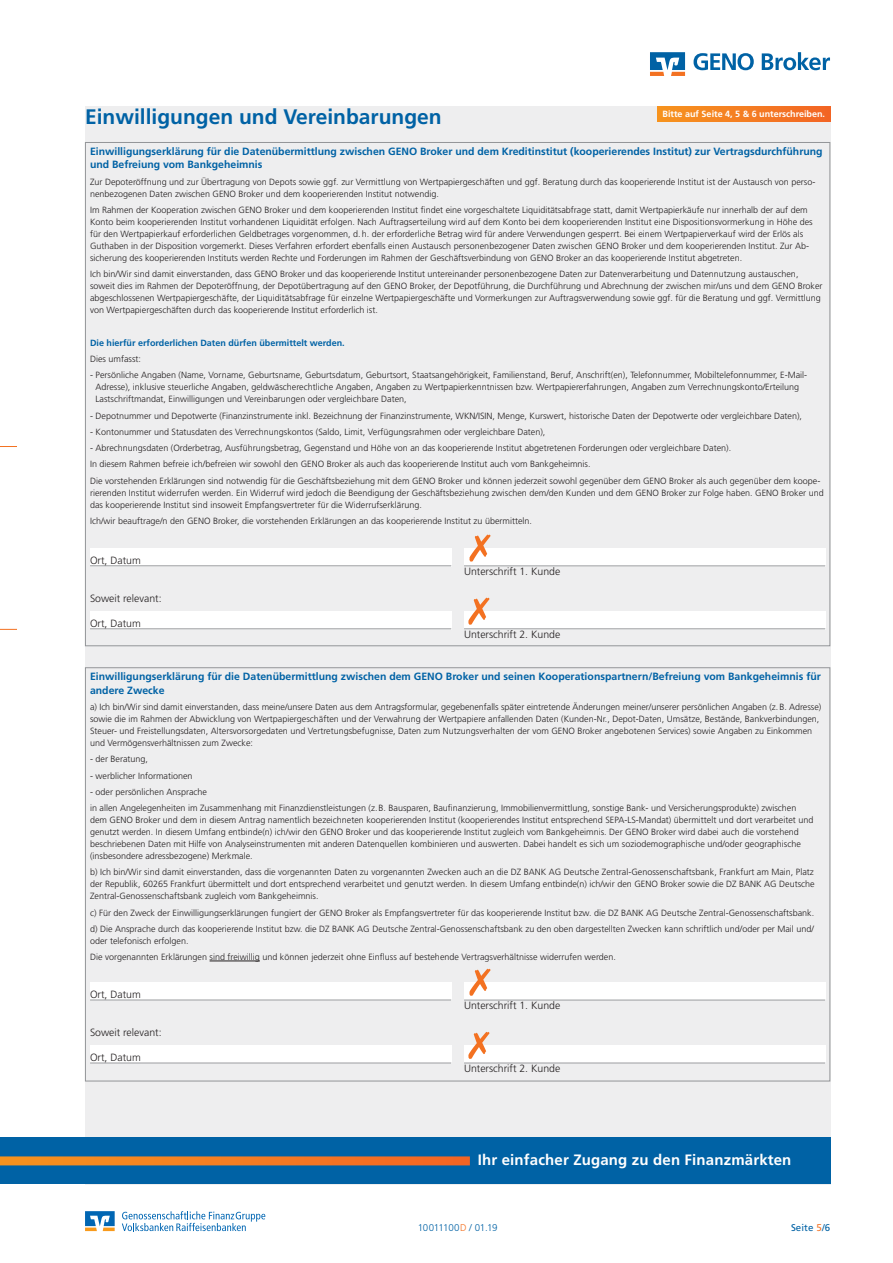
<style>
.page{position:relative;width:893px;height:1263px;background:#fff}
.page>*{position:absolute;margin:0;border:0;box-sizing:border-box;transform-origin:0 0}
.t1{font:700 21px "Frutiger LT Std";color:#0062a5}
.t2{font:700 15px "Frutiger LT Std";letter-spacing:.01em;color:#fff}
.t3{font:700 10.5px/13.5px "Frutiger LT Std";color:#0062a5}
.t4{font:300 10.5px "Frutiger LT Std";color:#231f20}
.t5{font:300 9.75px "Frutiger LT Std";letter-spacing:-.02em;color:#0062a5}
.t6{font:9.75px "Frutiger LT Std";letter-spacing:.01em;color:#0062a5}
.t7{font:300 9px/12px "Frutiger LT Std";color:#231f20}
.t8{font:700 9px "Frutiger LT Std";color:#0062a5}
.t9{font:700 9px "Frutiger LT Std";color:#fff}
.s1{color:#f37121}
</style>
<div class="page">
<div style="left:85px;top:106px;width:745px;height:1078px;background:#eeeeef"></div>
<svg style="left:693px;top:53px;width:61px;height:17px"></svg>
<svg style="left:762px;top:52px;width:68px;height:18px"></svg>
<svg style="left:650px;top:52px;width:35px;height:24px"></svg>
<svg style="left:122px;top:1211px;width:143px;height:20px"></svg>
<svg style="left:85px;top:1211px;width:30px;height:20px"></svg>
<svg style="left:0;top:446px;width:17px;height:1px"></svg>
<svg style="left:0;top:629px;width:17px;height:1px"></svg>
<div style="left:0;top:1137px;width:830px;height:47px;background:#0062a5"></div>
<svg style="left:0;top:1156px;width:470px;height:9px;background:#e87a28"></svg>
<div style="left:90px;top:548px;width:361px;height:18px;background:#fff"></div>
<hr style="left:90px;top:565px;width:361px;height:1px;background:#939598">
<div style="left:90px;top:611px;width:361px;height:18px;background:#fff"></div>
<hr style="left:90px;top:628px;width:361px;height:1px;background:#939598">
<div style="left:464px;top:548px;width:361px;height:18px;background:#fff"></div>
<hr style="left:464px;top:565px;width:361px;height:1px;background:#939598">
<div style="left:464px;top:611px;width:361px;height:18px;background:#fff"></div>
<hr style="left:464px;top:628px;width:361px;height:1px;background:#939598">
<svg style="left:469px;top:534px;width:22px;height:28px"></svg>
<svg style="left:468px;top:598px;width:22px;height:27px"></svg>
<hr style="left:210px;top:961px;width:50px;height:1px;background:#231f20">
<div style="left:90px;top:982px;width:361px;height:18px;background:#fff"></div>
<hr style="left:90px;top:1000px;width:361px;height:1px;background:#939598">
<div style="left:90px;top:1045px;width:361px;height:18px;background:#fff"></div>
<hr style="left:90px;top:1063px;width:361px;height:1px;background:#939598">
<div style="left:464px;top:982px;width:361px;height:18px;background:#fff"></div>
<hr style="left:464px;top:1000px;width:361px;height:1px;background:#939598">
<div style="left:464px;top:1045px;width:361px;height:18px;background:#fff"></div>
<hr style="left:464px;top:1063px;width:361px;height:1px;background:#939598">
<svg style="left:469px;top:969px;width:22px;height:27px"></svg>
<svg style="left:468px;top:1032px;width:22px;height:27px"></svg>
<svg style="left:657px;top:106px;width:173px;height:15px;background:#f47c21"></svg>
<h1 class="t1" style="left:85px;top:104px;width:358px">Einwilligungen und Vereinbarungen</h1>
<p class="t9" style="left:663px;top:109px;width:164px">Bitte auf Seite 4, 5 &amp; 6 unterschreiben.</p>
<p class="t3" style="left:90px;top:145px;width:734px">Einwilligungserklärung für die Datenübermittlung zwischen GENO Broker und dem Kreditinstitut (kooperierendes Institut) zur Vertragsdurchführung und Befreiung vom Bankgeheimnis</p>
<p class="t7" style="left:90px;top:176px;width:727px">Zur Depoteröffnung und zur Übertragung von Depots sowie ggf. zur Vermittlung von Wertpapiergeschäften und ggf. Beratung durch das kooperierende Institut ist der Austausch von perso&shy;nenbezogenen Daten zwischen GENO Broker und dem kooperierenden Institut notwendig.</p>
<p class="t7" style="left:90px;top:204px;width:724px">Im Rahmen der Kooperation zwischen GENO Broker und dem kooperierenden Institut findet eine vorgeschaltete Liquiditätsabfrage statt, damit Wertpapierkäufe nur innerhalb der auf dem Konto beim kooperierenden Institut vorhandenen Liquidität erfolgen. Nach Auftragserteilung wird auf dem Konto bei dem kooperierenden Institut eine Dispositionsvormerkung in Höhe des für den Wertpapierkauf erforderlichen Geldbetrages vorgenommen, d.h. der erforderliche Betrag wird für andere Verwendungen gesperrt. Bei einem Wertpapierverkauf wird der Erlös als Guthaben in der Disposition vorgemerkt. Dieses Verfahren erfordert ebenfalls einen Austausch personenbezogener Daten zwischen GENO Broker und dem kooperierenden Institut. Zur Ab&shy;sicherung des kooperierenden Instituts werden Rechte und Forderungen im Rahmen der Geschäftsverbindung von GENO Broker an das kooperierende Institut abgetreten.</p>
<p class="t7" style="left:90px;top:268px;width:734px">Ich bin/Wir sind damit einverstanden, dass GENO Broker und das kooperierende Institut untereinander personenbezogene Daten zur Datenverarbeitung und Datennutzung austauschen, soweit dies im Rahmen der Depoteröffnung, der Depotübertragung auf den GENO Broker, der Depotführung, die Durchführung und Abrechnung der zwischen mir/uns und dem GENO Broker abgeschlossenen Wertpapiergeschäfte, der Liquiditätsabfrage für einzelne Wertpapiergeschäfte und Vormerkungen zur Auftragsverwendung sowie ggf. für die Beratung und ggf. Vermittlung von Wertpapiergeschäften durch das kooperierende Institut erforderlich ist.</p>
<p class="t8" style="left:90px;top:337px;width:256px">Die hierfür erforderlichen Daten dürfen übermittelt werden.</p>
<p class="t7" style="left:90px;top:353px;width:53px">Dies umfasst:</p>
<p class="t7" style="left:96px;top:369px;width:712px;text-indent:-5px">- Persönliche Angaben (Name, Vorname, Geburtsname, Geburtsdatum, Geburtsort, Staatsangehörigkeit, Familienstand, Beruf, Anschrift(en), Telefonnummer, Mobiltelefonnummer, E-Mail-<br>Adresse), inklusive steuerliche Angaben, geldwäscherechtliche Angaben, Angaben zu Wertpapierkenntnissen bzw. Wertpapiererfahrungen, Angaben zum Verrechnungskonto/Erteilung<br>Lastschriftmandat, Einwilligungen und Vereinbarungen oder vergleichbare Daten,</p>
<p class="t7" style="left:90px;top:409px;width:713px">- Depotnummer und Depotwerte (Finanzinstrumente inkl. Bezeichnung der Finanzinstrumente, WKN/ISIN, Menge, Kurswert, historische Daten der Depotwerte oder vergleichbare Daten),</p>
<p class="t7" style="left:90px;top:426px;width:457px">- Kontonummer und Statusdaten des Verrechnungskontos (Saldo, Limit, Verfügungsrahmen oder vergleichbare Daten),</p>
<p class="t7" style="left:90px;top:440px;width:732px;line-height:16.2px">- Abrechnungsdaten (Orderbetrag, Ausführungsbetrag, Gegenstand und Höhe von an das kooperierende Institut abgetretenen Forderungen oder vergleichbare Daten).<br>In diesem Rahmen befreie ich/befreien wir sowohl den GENO Broker als auch das kooperierende Institut auch vom Bankgeheimnis.<br>Die vorstehenden Erklärungen sind notwendig für die Geschäftsbeziehung mit dem GENO Broker und können jederzeit sowohl gegenüber dem GENO Broker als auch gegenüber dem koope-</p>
<p class="t7" style="left:90px;top:487px;width:735px">rierenden Institut widerrufen werden. Ein Widerruf wird jedoch die Beendigung der Geschäftsbeziehung zwischen dem/den Kunden und dem GENO Broker zur Folge haben. GENO Broker und das kooperierende Institut sind insoweit Empfangsvertreter für die Widerrufserklärung.</p>
<p class="t7" style="left:90px;top:515px;width:443px">Ich/wir beauftrage/n den GENO Broker, die vorstehenden Erklärungen an das kooperierende Institut zu übermitteln.</p>
<p class="t4" style="left:90px;top:554px;width:52px">Ort, Datum</p>
<p class="t4" style="left:90px;top:593px;width:73px">Soweit relevant:</p>
<p class="t4" style="left:90px;top:617px;width:52px">Ort, Datum</p>
<p class="t4" style="left:464px;top:566px;width:98px">Unterschrift 1. Kunde</p>
<p class="t4" style="left:464px;top:629px;width:98px">Unterschrift 2. Kunde</p>
<p class="t3" style="left:90px;top:670px;width:732px">Einwilligungserklärung für die Datenübermittlung zwischen dem GENO Broker und seinen Kooperationspartnern/Befreiung vom Bankgeheimnis für andere Zwecke</p>
<p class="t7" style="left:90px;top:701px;width:733px">a) Ich bin/Wir sind damit einverstanden, dass meine/unsere Daten aus dem Antragsformular, gegebenenfalls später eintretende Änderungen meiner/unserer persönlichen Angaben (z.B. Adresse) sowie die im Rahmen der Abwicklung von Wertpapiergeschäften und der Verwahrung der Wertpapiere anfallenden Daten (Kunden-Nr., Depot-Daten, Umsätze, Bestände, Bankverbindungen, Steuer- und Freistellungsdaten, Altersvorsorgedaten und Vertretungsbefugnisse, Daten zum Nutzungsverhalten der vom GENO Broker angebotenen Services) sowie Angaben zu Einkommen und Vermögensverhältnissen zum Zwecke:</p>
<p class="t7" style="left:90px;top:753px;width:60px">- der Beratung,</p>
<p class="t7" style="left:90px;top:769px;width:104px">- werblicher Informationen</p>
<p class="t7" style="left:90px;top:784px;width:708px;line-height:16.2px">- oder persönlichen Ansprache<br>in allen Angelegenheiten im Zusammenhang mit Finanzdienstleistungen (z.B. Bausparen, Baufinanzierung, Immobilienvermittlung, sonstige Bank- und Versicherungsprodukte) zwischen</p>
<p class="t7" style="left:90px;top:814px;width:725px">dem GENO Broker und dem in diesem Antrag namentlich bezeichneten kooperierenden Institut (kooperierendes Institut entsprechend SEPA-LS-Mandat) übermittelt und dort verarbeitet und genutzt werden. In diesem Umfang entbinde(n) ich/wir den GENO Broker und das kooperierende Institut zugleich vom Bankgeheimnis. Der GENO Broker wird dabei auch die vorstehend beschriebenen Daten mit Hilfe von Analyseinstrumenten mit anderen Datenquellen kombinieren und auswerten. Dabei handelt es sich um soziodemographische und/oder geographische (insbesondere adressbezogene) Merkmale.</p>
<p class="t7" style="left:90px;top:866px;width:726px;text-align:justify">b) Ich bin/Wir sind damit einverstanden, dass die vorgenannten Daten zu vorgenannten Zwecken auch an die DZ BANK AG Deutsche Zentral-Genossenschaftsbank, Frankfurt am Main, Platz der Republik, 60265 Frankfurt übermittelt und dort entsprechend verarbeitet und genutzt werden. In diesem Umfang entbinde(n) ich/wir den GENO Broker sowie die DZ BANK AG Deutsche Zentral-Genossenschaftsbank zugleich vom Bankgeheimnis.</p>
<p class="t7" style="left:90px;top:904px;width:726px;line-height:16.2px">c) Für den Zweck der Einwilligungserklärungen fungiert der GENO Broker als Empfangsvertreter für das kooperierende Institut bzw. die DZ BANK AG Deutsche Zentral-Genossenschaftsbank. d) Die Ansprache durch das kooperierende Institut bzw. die DZ BANK AG Deutsche Zentral-Genossenschaftsbank zu den oben dargestellten Zwecken kann schriftlich und/oder per Mail und/</p>
<p class="t7" style="left:90px;top:933px;width:527px;line-height:16.2px">oder telefonisch erfolgen.<br>Die vorgenannten Erklärungen sind freiwillig und können jederzeit ohne Einfluss auf bestehende Vertragsverhältnisse widerrufen werden.</p>
<p class="t4" style="left:90px;top:989px;width:52px">Ort, Datum</p>
<p class="t4" style="left:90px;top:1027px;width:73px">Soweit relevant:</p>
<p class="t4" style="left:90px;top:1052px;width:52px">Ort, Datum</p>
<p class="t4" style="left:464px;top:1000px;width:98px">Unterschrift 1. Kunde</p>
<p class="t4" style="left:464px;top:1063px;width:98px">Unterschrift 2. Kunde</p>
<h2 class="t2" style="left:478px;top:1151px;width:315px">Ihr einfacher Zugang zu den Finanzmärkten</h2>
<p class="t5" style="left:418px;top:1222px;width:81px">10011100<span class="s1">D</span> / 01.19</p>
<p class="t6" style="left:791px;top:1222px;width:41px">Seite <span class="s1">5</span>/6</p>
</div>
